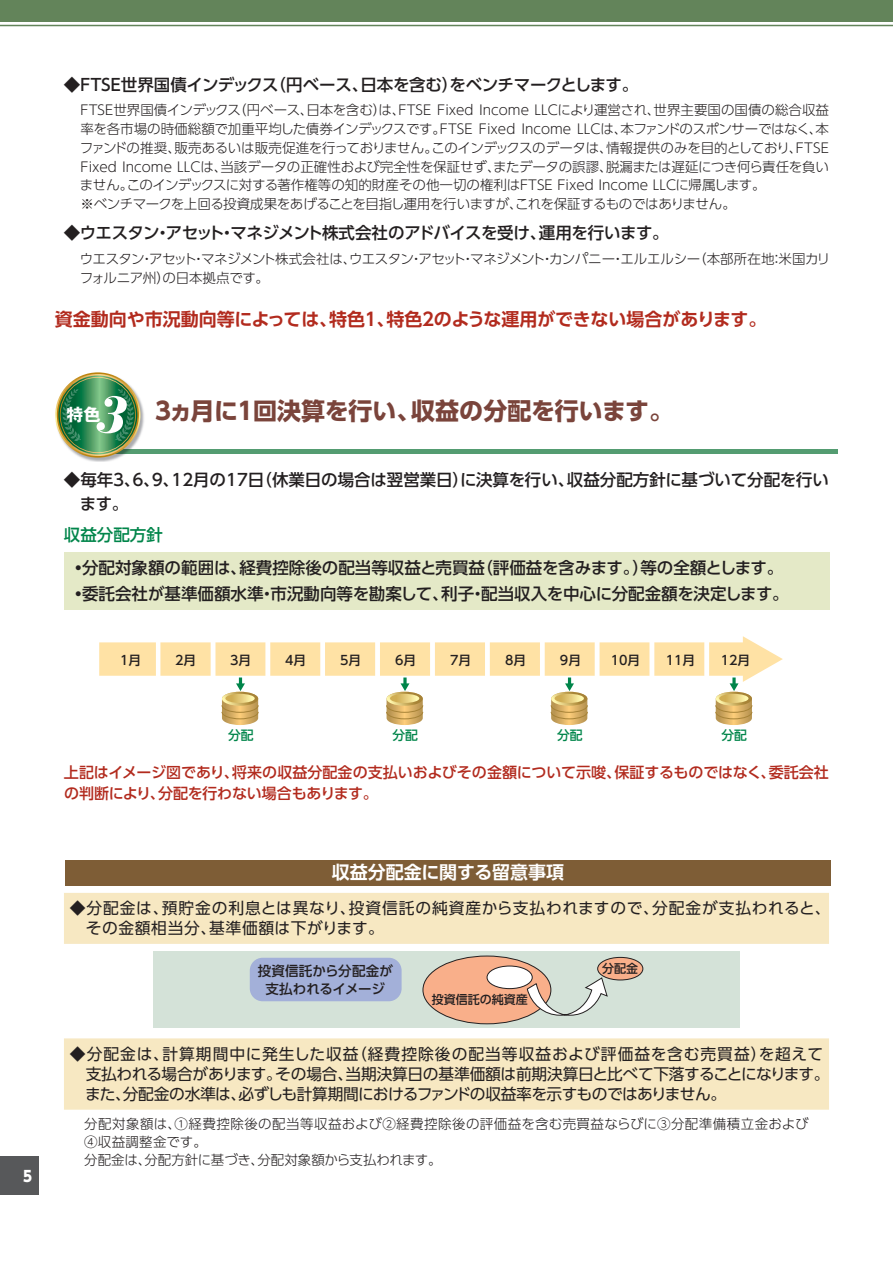
<style>
.page{position:relative;width:893px;height:1263px;background:#fff}
.page>*{position:absolute;margin:0;border:0;box-sizing:border-box;transform-origin:0 0}
.t1{font:700 24px "UD Shin Go Pro";letter-spacing:-.015em;color:#7a443b}
.t2{font:700 18px "UD Shin Go Pro De";letter-spacing:-.005em;color:#b22b1e}
.t3{font:700 18px "UD Shin Go Pro De";color:#fff}
.t4{font:700 16.95px "Gothic MB101 Pr 5";color:#fff}
.t5{font:500 16.5px/24px "UD Shin Go Pro";letter-spacing:-.01em;color:#231f20}
.t6{font:500 16.5px "UD Shin Go Pro";letter-spacing:-.035em;color:#231f20}
.t7{font:15.75px/20.2px "UD Shin Go Pro";letter-spacing:-.01em;color:#231f20}
.t8{font:15.75px/20.2px "UD Shin Go Pro";letter-spacing:.04em;color:#231f20}
.t9{font:500 15px/21px "UD Shin Go Pro";letter-spacing:-.005em;color:#b22b1e}
.t10{font:800 15px "UD Shin Go Pro";color:#fff;scale:.9 1}
.t11{font:300 13.5px/18.8px "UD Shin Go Pro";letter-spacing:-.01em;color:#231f20}
.t12{font:300 13.5px/18px "UD Shin Go Pro";letter-spacing:.02em;color:#231f20}
.t13{font:300 13.5px/18.8px "UD Shin Go Pro";letter-spacing:-.035em;color:#231f20}
.t14{font:500 13.5px/18px "UD Shin Go Pro";letter-spacing:.005em;color:#231f20;text-align:center}
.t15{font:500 12.75px "UD Shin Go Pro";letter-spacing:-.005em;color:#231f20}
.t16{font:500 12.75px "UD Shin Go Pro";color:#00854a}
.t17{font:500 12px "UD Shin Go Pro";color:#231f20}
.s1{color:#00854a}
.s2{font-weight:700}
</style>
<div class="page">
<div style="left:0;top:1157px;width:38px;height:38px;background:#57585a"></div>
<div style="left:0;top:0;width:893px;height:21px;background:#63845a"></div>
<hr style="left:0;top:25px;width:893px;height:1px;background:#63845a">
<div style="left:96px;top:449px;width:742px;height:5px;background:#549c71"></div>
<img style="left:75px;top:372px;width:69px;height:89px">
<svg style="left:55px;top:372px;width:85px;height:86px"></svg>
<svg style="left:58px;top:375px;width:79px;height:79px"></svg>
<div style="left:64px;top:552px;width:765px;height:57px;background:#e4e9c7"></div>
<svg style="left:99px;top:636px;width:684px;height:89px"></svg>
<hr style="left:156px;top:640px;width:4px;height:38px;background:#fff">
<hr style="left:211px;top:640px;width:4px;height:38px;background:#fff">
<hr style="left:266px;top:640px;width:4px;height:38px;background:#fff">
<div style="left:320px;top:640px;width:5px;height:38px;background:#fff"></div>
<div style="left:375px;top:640px;width:5px;height:38px;background:#fff"></div>
<div style="left:430px;top:640px;width:5px;height:38px;background:#fff"></div>
<div style="left:485px;top:640px;width:5px;height:38px;background:#fff"></div>
<hr style="left:540px;top:640px;width:4px;height:38px;background:#fff">
<hr style="left:595px;top:640px;width:4px;height:38px;background:#fff">
<hr style="left:650px;top:640px;width:4px;height:38px;background:#fff">
<div style="left:704px;top:640px;width:5px;height:38px;background:#fff"></div>
<div style="left:65px;top:860px;width:765px;height:25px;background:#7e5d36"></div>
<svg style="left:64px;top:893px;width:765px;height:217px;fill:#f7e8c2"></svg>
<div style="left:153px;top:951px;width:587px;height:77px;background:#d4e2d8"></div>
<div style="left:250px;top:958px;width:152px;height:43px;background:#a3b0d9;border-radius:13px"></div>
<div style="left:423px;top:956px;width:128px;height:68px;background:#f9af8a;border-radius:50%"></div>
<div style="left:598px;top:957px;width:45px;height:23px;background:#f9af8a;border-radius:50%"></div>
<div style="left:597px;top:957px;width:46px;height:23px;border:1px solid #231f20;border-radius:50%"></div>
<div style="left:487px;top:966px;width:45px;height:23px;background:#fff;border-radius:50%"></div>
<div style="left:487px;top:966px;width:46px;height:23px;border:1px solid #231f20;border-radius:50%"></div>
<svg style="left:526px;top:976px;width:82px;height:40px"></svg>
<p class="t6" style="left:64px;top:71px;width:576px">◆ＦＴＳＥ世界国債インデックス（円ベース、日本を含む）をベンチマークとします。</p>
<p class="t11" style="left:78px;top:100px;width:753px">ＦＴＳＥ世界国債インデックス（円ベース、日本を含む）は、FTSE Fixed Income LLCにより運営され、世界主要国の国債の総合収益率を各市場の時価総額で加重平均した債券インデックスです。FTSE Fixed Income LLCは、本ファンドのスポンサーではなく、本ファンドの推奨、販売あるいは販売促進を行っておりません。このインデックスのデータは、情報提供のみを目的としており、FTSE Fixed Income LLCは、当該データの正確性および完全性を保証せず、またデータの誤謬、脱漏または遅延につき何ら責任を負いません。このインデックスに対する著作権等の知的財産その他一切の権利はFTSE Fixed Income LLCに帰属します。<br>※ベンチマークを上回る投資成果をあげることを目指し運用を行いますが、これを保証するものではありません。</p>
<p class="t6" style="left:64px;top:220px;width:606px">◆ウエスタン・アセット・マネジメント株式会社のアドバイスを受け、運用を行います。</p>
<p class="t13" style="left:80px;top:249px;width:752px">ウエスタン・アセット・マネジメント株式会社は、ウエスタン・アセット・マネジメント・カンパニー・エルエルシー（本部所在地：米国カリフォルニア州）の日本拠点です。</p>
<h2 class="t2" style="left:55px;top:304px;width:713px">資金動向や市況動向等によっては、特色１、特色２のような運用ができない場合があります。</h2>
<p class="t10" style="left:23px;top:1163px;width:11px">5</p>
<p class="t4" style="left:67px;top:400px;width:35px">特色</p>
<h1 class="t1" style="left:151px;top:392px;width:523px">３ヵ月に１回決算を行い、収益の分配を行います。</h1>
<p class="t5" style="left:80px;top:467px;width:751px;text-indent:-16px">◆毎年３、６、９、12月の17日（休業日の場合は翌営業日）に決算を行い、収益分配方針に基づいて分配を行います。</p>
<p class="t5" style="left:70px;top:517px;width:715px;line-height:33.8px;text-indent:-6px"><span class="s1">収益分配方針<br></span><span class="s2">・</span>分配対象額の範囲は、経費控除後の配当等収益と売買益（評価益を含みます。）等の全額とします。</p>
<p class="t5" style="left:70px;top:581px;width:720px"><span class="s2">・</span>委託会社が基準価額水準・市況動向等を勘案して、利子・配当収入を中心に分配金額を決定します。</p>
<p class="t15" style="left:120px;top:649px;width:23px">1月</p>
<p class="t15" style="left:175px;top:649px;width:23px">2月</p>
<p class="t15" style="left:230px;top:649px;width:23px">3月</p>
<p class="t15" style="left:285px;top:649px;width:23px">4月</p>
<p class="t15" style="left:340px;top:649px;width:23px">5月</p>
<p class="t15" style="left:395px;top:649px;width:23px">6月</p>
<p class="t15" style="left:450px;top:649px;width:23px">7月</p>
<p class="t15" style="left:505px;top:649px;width:23px">8月</p>
<p class="t15" style="left:560px;top:649px;width:23px">9月</p>
<p class="t15" style="left:611px;top:649px;width:31px">10月</p>
<p class="t15" style="left:666px;top:649px;width:31px">11月</p>
<p class="t15" style="left:721px;top:649px;width:31px">12月</p>
<p class="t16" style="left:228px;top:725px;width:27px">分配</p>
<p class="t16" style="left:393px;top:725px;width:27px">分配</p>
<p class="t16" style="left:557px;top:725px;width:27px">分配</p>
<p class="t16" style="left:721px;top:725px;width:27px">分配</p>
<p class="t9" style="left:64px;top:761px;width:766px">上記はイメージ図であり、将来の収益分配金の支払いおよびその金額について示唆、保証するものではなく、委託会社の判断により、分配を行わない場合もあります。</p>
<h2 class="t3" style="left:332px;top:858px;width:234px">収益分配金に関する留意事項</h2>
<p class="t8" style="left:86px;top:898px;width:746px;text-indent:-16px">◆分配金は、預貯金の利息とは異なり、投資信託の純資産から支払われますので、分配金が支払われると、その金額相当分、基準価額は下がります。</p>
<p class="t14" style="left:258px;top:962px;width:137px">投資信託から分配金が支払われるイメージ</p>
<p class="t17" style="left:602px;top:958px;width:37px">分配金</p>
<p class="t17" style="left:432px;top:989px;width:98px">投資信託の純資産</p>
<p class="t7" style="left:85px;top:1043px;width:746px;text-indent:-15px">◆分配金は、計算期間中に発生した収益（経費控除後の配当等収益および評価益を含む売買益）を超えて支払われる場合があります。その場合、当期決算日の基準価額は前期決算日と比べて下落することになります。また、分配金の水準は、必ずしも計算期間におけるファンドの収益率を示すものではありません。</p>
<p class="t12" style="left:84px;top:1114px;width:726px">分配対象額は、①経費控除後の配当等収益および②経費控除後の評価益を含む売買益ならびに③分配準備積立金および<br>④収益調整金です。<br>分配金は、分配方針に基づき、分配対象額から支払われます。</p>
</div>
